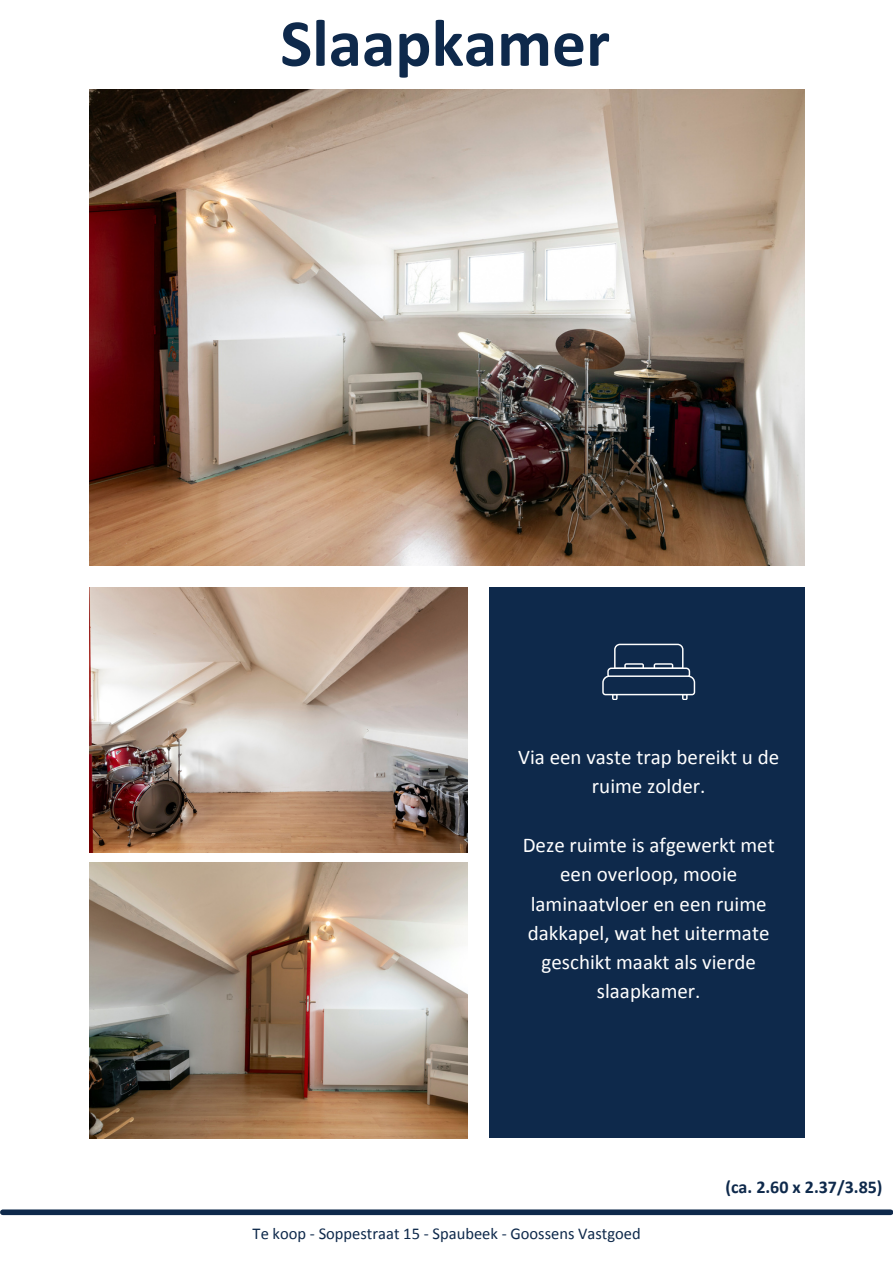
<style>
.page{position:relative;width:893px;height:1264px;background:#fff}
.page>*{position:absolute;margin:0;border:0;box-sizing:border-box;transform-origin:0 0}
.t1{font:700 67.5px "Calibri";color:#0e294b}
.t2{font:21px/29.2px "Calibri";color:#fff;text-align:center}
.t3{font:700 18px "Calibri";color:#0e294b}
.t4{font:16.5px "Calibri";color:#0e294b}
</style>
<div class="page">
<div style="left:3px;top:1209px;width:887px;height:6px;background:#0e294b"></div>
<img style="left:89px;top:89px;width:715px;height:476px">
<img style="left:89px;top:587px;width:378px;height:265px">
<div style="left:489px;top:587px;width:315px;height:550px;background:#0e294b"></div>
<svg style="left:602px;top:643px;width:93px;height:57px"></svg>
<img style="left:89px;top:862px;width:378px;height:276px">
<p class="t1" style="left:280px;top:15px;width:331px">Slaapkamer</p>
<h2 class="t2" style="left:518px;top:744px;width:262px">Via een vaste trap bereikt u de ruime zolder.</h2>
<h2 class="t2" style="left:522px;top:832px;width:253px">Deze ruimte is afgewerkt met een overloop, mooie laminaatvloer en een ruime dakkapel, wat het uitermate geschikt maakt als vierde slaapkamer.</h2>
<p class="t4" style="left:252px;top:1226px;width:389px">Te koop - Soppestraat 15 - Spaubeek - Goossens Vastgoed</p>
<h1 class="t3" style="left:725px;top:1179px;width:158px">(ca. 2.60 x 2.37/3.85)</h1>
</div>
